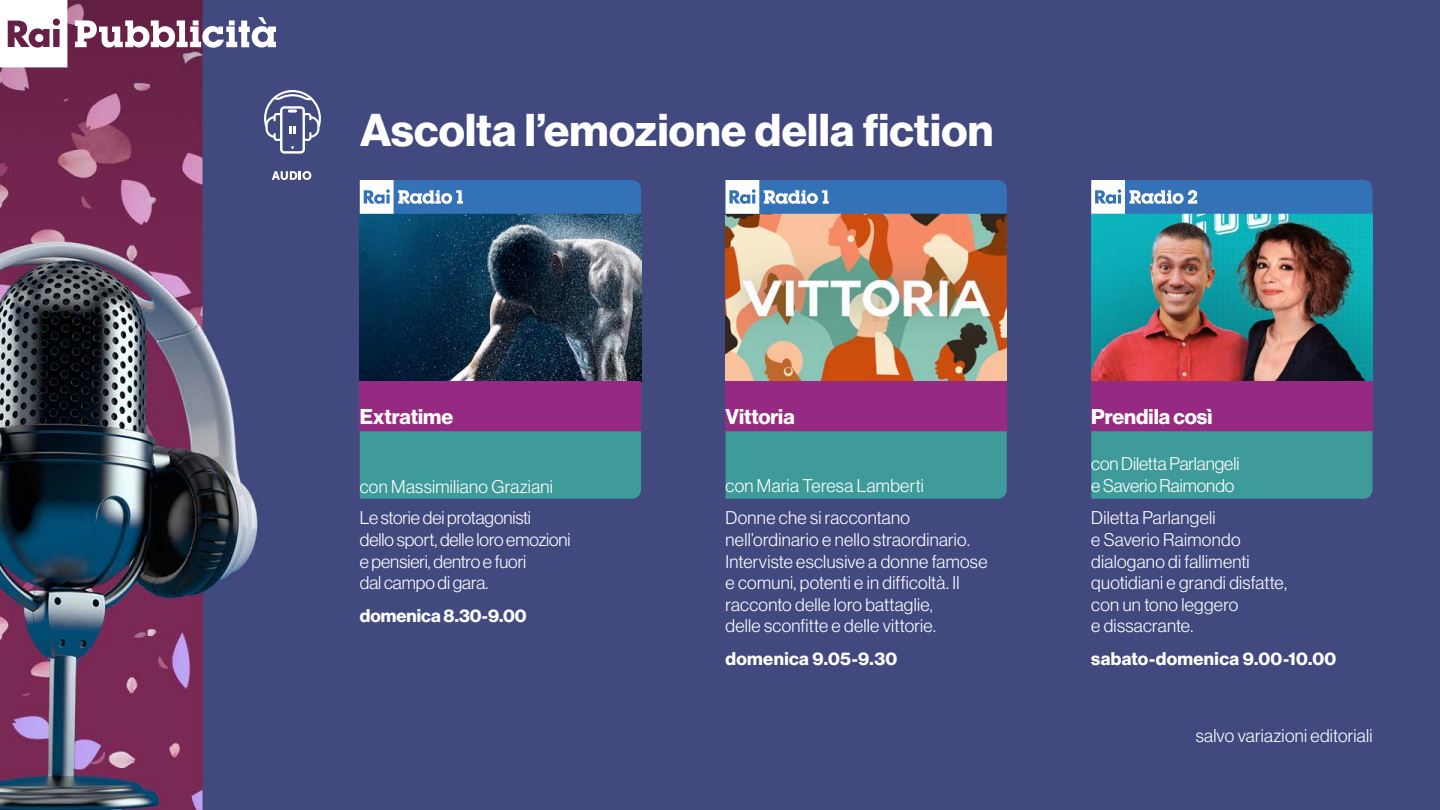
<style>
.page{position:relative;width:1440px;height:810px;background:#fff}
.page>*{position:absolute;margin:0;border:0;box-sizing:border-box;transform-origin:0 0}
.t1{font:45px "N Haas Grotesk DS Pro 75 Bd";letter-spacing:.005em;color:#fff}
.t2{font:21px "N Haas Grotesk DS Pro 75 Bd";color:#fff}
.t3{font:18px/21.6px "N Haas Grotesk DS Pro 45 Lt";letter-spacing:.015em;color:#fff}
.t4{font:18px/21.6px "N Haas Grotesk DS Pro 45 Lt";letter-spacing:-.005em;color:#fff}
.t5{font:18px "N Haas Grotesk DS Pro 75 Bd";letter-spacing:.02em;color:#fff}
.t6{font:18px "N Haas Grotesk DS Pro 75 Bd";color:#fff}
</style>
<div class="page">
<img style="left:0;top:0;width:1440px;height:810px">
<svg style="left:0;top:0;width:67px;height:67px"></svg>
<div style="left:35px;top:34px;width:8px;height:8px;background:#fff;border-radius:50%"></div>
<svg style="left:75px;top:17px;width:201px;height:31px"></svg>
<img style="left:360px;top:214px;width:281px;height:167px">
<img style="left:1092px;top:214px;width:280px;height:167px">
<img style="left:726px;top:214px;width:281px;height:167px">
<svg style="left:272px;top:171px;width:39px;height:9px"></svg>
<svg style="left:264px;top:90px;width:57px;height:64px"></svg>
<div style="left:360px;top:381px;width:281px;height:51px;background:#962981"></div>
<div style="left:360px;top:431px;width:281px;height:68px;background:#3e9b99"></div>
<svg style="left:360px;top:180px;width:281px;height:34px;background:#5186c1"></svg>
<div style="left:726px;top:381px;width:281px;height:51px;background:#962981"></div>
<div style="left:726px;top:431px;width:281px;height:68px;background:#3e9b99"></div>
<svg style="left:726px;top:180px;width:281px;height:34px;background:#5286c1"></svg>
<div style="left:1091px;top:381px;width:281px;height:51px;background:#962981"></div>
<div style="left:1091px;top:431px;width:281px;height:68px;background:#3e9b99"></div>
<svg style="left:1091px;top:180px;width:281px;height:34px;background:#5287c2"></svg>
<h1 class="t1" style="left:360px;top:104px;width:635px">Ascolta l’emozione della fiction</h1>
<p class="t2" style="left:360px;top:404px;width:95px">Extratime</p>
<p class="t3" style="left:360px;top:471px;width:195px;line-height:31.6px">con Massimiliano Graziani<br>Le storie dei protagonisti</p>
<p class="t4" style="left:360px;top:529px;width:212px">dello sport, delle loro emozioni e pensieri, dentro e fuori<br>dal campo di gara.</p>
<p class="t6" style="left:360px;top:605px;width:168px">domenica 8.30-9.00</p>
<p class="t2" style="left:726px;top:404px;width:71px">Vittoria</p>
<p class="t3" style="left:726px;top:470px;width:200px;line-height:32.4px">con Maria Teresa Lamberti<br>Donne che si raccontano</p>
<p class="t3" style="left:726px;top:529px;width:263px">nell’ordinario e nello straordinario.<br>Interviste esclusive a donne famose e comuni, potenti e in difficoltà. Il racconto delle loro battaglie,<br>delle sconfitte e delle vittorie.</p>
<p class="t5" style="left:726px;top:648px;width:173px">domenica 9.05-9.30</p>
<p class="t2" style="left:1091px;top:404px;width:123px">Prendila così</p>
<p class="t4" style="left:1091px;top:453px;width:150px">con Diletta Parlangeli e Saverio Raimondo</p>
<p class="t3" style="left:1091px;top:507px;width:197px">Diletta Parlangeli<br>e Saverio Raimondo dialogano di fallimenti quotidiani e grandi disfatte, con un tono leggero<br>e dissacrante.</p>
<p class="t5" style="left:1091px;top:648px;width:247px">sabato-domenica 9.00-10.00</p>
<p class="t3" style="left:1196px;top:725px;width:178px">salvo variazioni editoriali</p>
</div>
